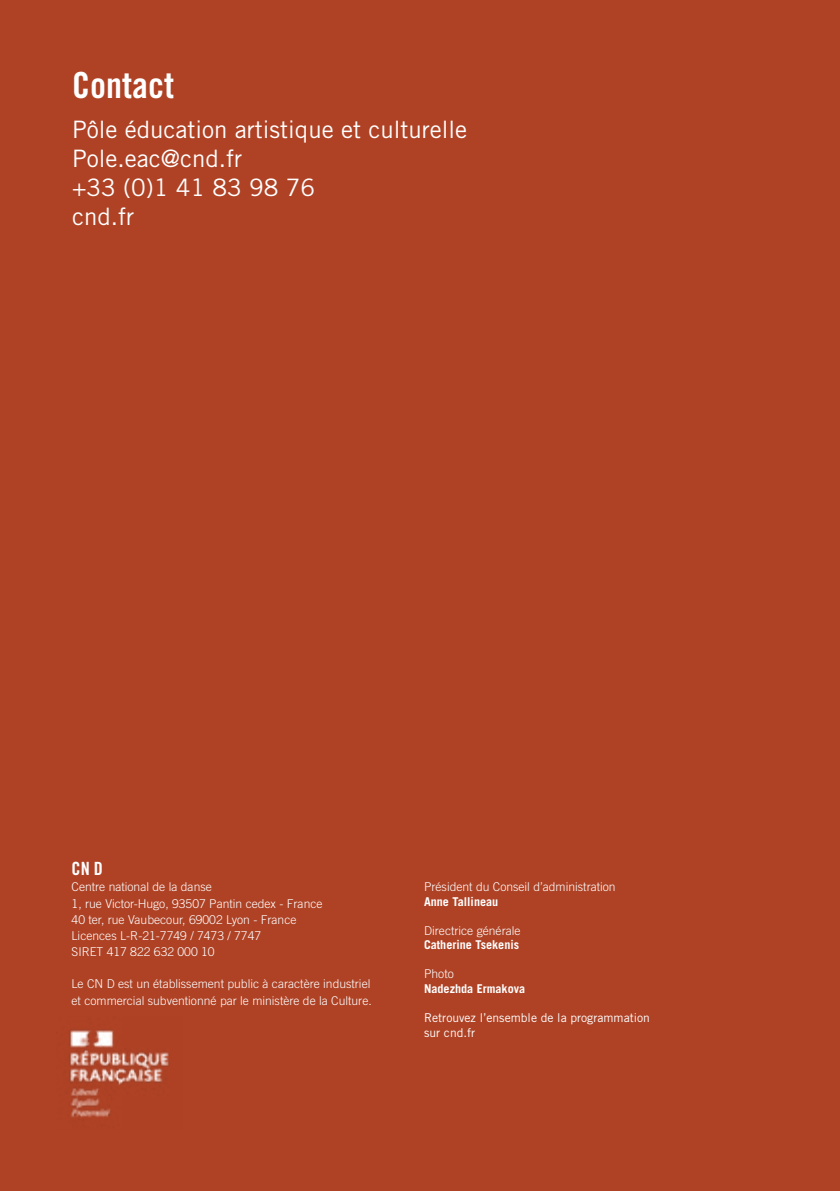
<style>
.page{position:relative;width:840px;height:1191px;background:#fff}
.page>*{position:absolute;margin:0;border:0;box-sizing:border-box;transform-origin:0 0}
.t1{font:36px "Trade Gothic LT Std Bd Cn 20";color:#fff}
.t2{font:24px/28.8px "Trade Gothic LT Std";color:#fff}
.t3{font:18.2px "Trade Gothic LT Std Bd Cn 20";color:#fff}
.t4{font:300 12.2px/16.2px "Trade Gothic LT Std";color:#fff}
.t5{font:700 12.2px "Trade Gothic LT Std";color:#fff}
.t6{font:12.2px/14.6px "Trade Gothic LT Std";color:#fff}
</style>
<div class="page">
<div style="left:0;top:0;width:839px;height:1191px;background:#af4225"></div>
<img style="left:69px;top:1029px;width:100px;height:88px">
<h1 class="t1" style="left:72px;top:63px;width:103px">Contact</h1>
<h2 class="t2" style="left:72px;top:115px;width:396px">Pôle éducation artistique et culturelle<br>Pole.eac@cnd.fr<br>+33 (0)1 41 83 98 76<br>cnd.fr</h2>
<h3 class="t3" style="left:72px;top:857px;width:33px">CN D</h3>
<p class="t4" style="left:72px;top:878px;width:252px">Centre national de la danse<br>1, rue Victor-Hugo, 93507 Pantin cedex - France 40 ter, rue Vaubecour, 69002 Lyon - France Licences L-R-21-7749 / 7473 / 7747<br>SIRET 417 822 632 000 10</p>
<p class="t4" style="left:72px;top:975px;width:301px">Le CN D est un établissement public à caractère industriel et commercial subventionné par le ministère de la Culture.</p>
<p class="t4" style="left:424px;top:878px;width:193px">Président du Conseil d’administration</p>
<p class="t5" style="left:424px;top:893px;width:76px">Anne Tallineau</p>
<p class="t4" style="left:424px;top:922px;width:98px">Directrice générale</p>
<p class="t5" style="left:424px;top:937px;width:97px">Catherine Tsekenis</p>
<p class="t4" style="left:424px;top:965px;width:31px">Photo</p>
<p class="t5" style="left:424px;top:981px;width:103px">Nadezhda Ermakova</p>
<p class="t6" style="left:424px;top:1010px;width:227px">Retrouvez l’ensemble de la programmation sur cnd.fr</p>
</div>
